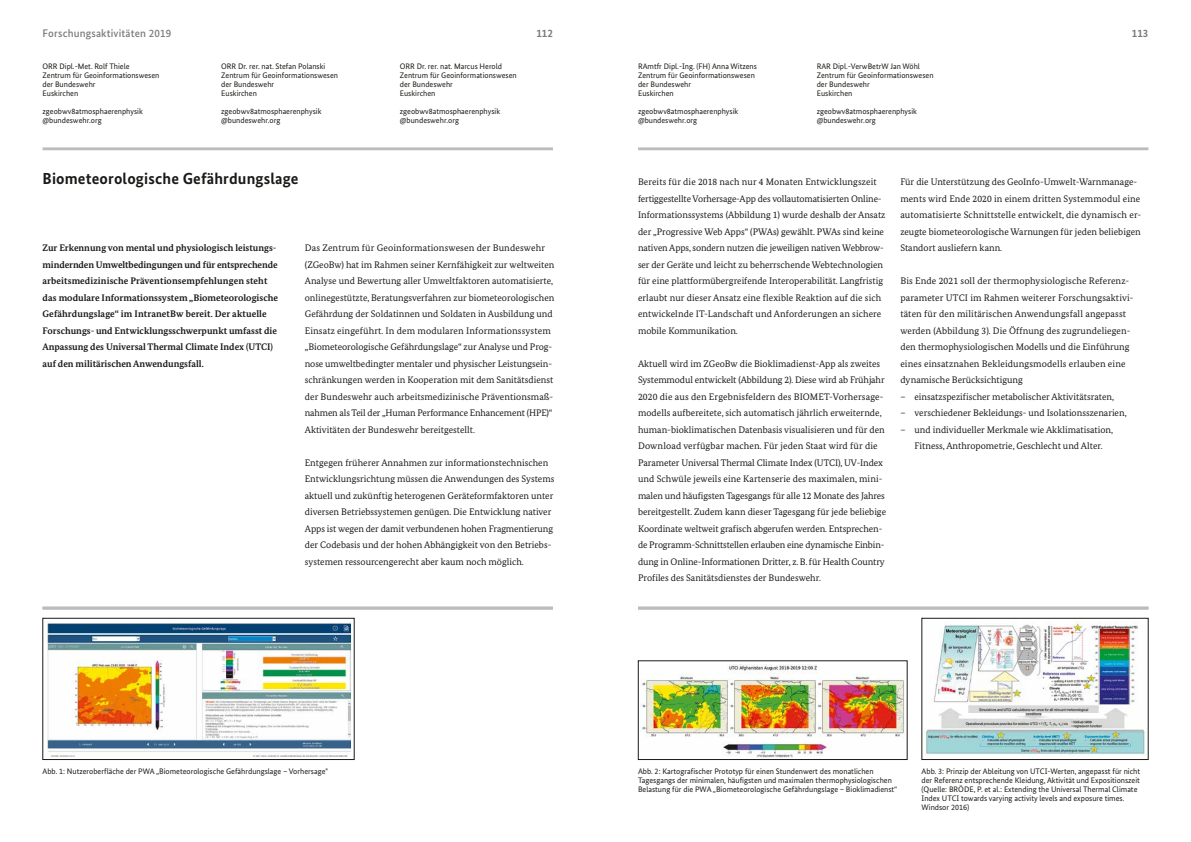
<style>
.page{position:relative;width:1191px;height:842px;background:#fff}
.page>*{position:absolute;margin:0;border:0;box-sizing:border-box;transform-origin:0 0}
._03_Head_Bundessans{font:700 16px "Bundes Sans";letter-spacing:.01em;color:#1a1a18}
._01_Kapitel___Bundes{font:500 11px "Bundes Sans";letter-spacing:.015em;color:#7b7b7a}
._09_Pagina_Bundessan{font:700 11px "Bundes Sans";color:#7b7b7a}
._04_Copy_BundesSerif{font:9.5px/16.5px "Bundes Serif";color:#1a1a18}
._04_Einleitung_Bunde{font:700 9.5px/16.5px "Bundes Serif";color:#1a1a18}
._02_Autor_Bundes_nor{font:8px "Bundes Sans";color:#1a1a18}
._06_Bildunterschrift{font:8px/9px "Bundes Sans";color:#1a1a18}
</style>
<div class="page">
<hr style="left:43px;top:147px;width:510px;height:3px;background:#bbbcbd">
<hr style="left:43px;top:607px;width:510px;height:2px;background:#bbbcbd">
<hr style="left:638px;top:607px;width:510px;height:2px;background:#bbbcbd">
<img style="left:47px;top:622px;width:303px;height:135px">
<div style="left:43px;top:618px;width:311px;height:142px;border:1px solid #1a1a18"></div>
<img style="left:640px;top:665px;width:265px;height:93px">
<div style="left:638px;top:660px;width:269px;height:100px;border:1px solid #1a1a18"></div>
<img style="left:925px;top:620px;width:220px;height:138px">
<div style="left:921px;top:618px;width:227px;height:142px;border:1px solid #1a1a18"></div>
<hr style="left:638px;top:147px;width:510px;height:3px;background:#bbbcbd">
<p class="_01_Kapitel___Bundes" style="left:43px;top:26px;width:130px">Forschungsaktivitäten 2019</p>
<p class="_09_Pagina_Bundessan" style="left:536px;top:26px;width:18px">112</p>
<p class="_09_Pagina_Bundessan" style="left:1132px;top:26px;width:18px">113</p>
<p class="_02_Autor_Bundes_nor" style="left:43px;top:61px;width:88px">ORR Dipl.-Met. Rolf Thiele</p>
<p class="_02_Autor_Bundes_nor" style="left:43px;top:70px;width:118px">Zentrum für Geoinformationswesen</p>
<p class="_02_Autor_Bundes_nor" style="left:43px;top:79px;width:55px">der Bundeswehr</p>
<p class="_02_Autor_Bundes_nor" style="left:43px;top:88px;width:37px">Euskirchen</p>
<p class="_02_Autor_Bundes_nor" style="left:43px;top:106px;width:102px">zgeobwv8atmosphaerenphysik</p>
<p class="_02_Autor_Bundes_nor" style="left:43px;top:115px;width:61px">@bundeswehr.org</p>
<p class="_02_Autor_Bundes_nor" style="left:221px;top:61px;width:106px">ORR Dr. rer. nat. Stefan Polanski</p>
<p class="_02_Autor_Bundes_nor" style="left:221px;top:70px;width:118px">Zentrum für Geoinformationswesen</p>
<p class="_02_Autor_Bundes_nor" style="left:221px;top:79px;width:55px">der Bundeswehr</p>
<p class="_02_Autor_Bundes_nor" style="left:221px;top:88px;width:37px">Euskirchen</p>
<p class="_02_Autor_Bundes_nor" style="left:221px;top:106px;width:102px">zgeobwv8atmosphaerenphysik</p>
<p class="_02_Autor_Bundes_nor" style="left:221px;top:115px;width:61px">@bundeswehr.org</p>
<p class="_03_Head_Bundessans" style="left:43px;top:169px;width:258px">Biometeorologische Gefährdungslage</p>
<p class="_02_Autor_Bundes_nor" style="left:400px;top:61px;width:104px">ORR Dr. rer. nat. Marcus Herold</p>
<p class="_02_Autor_Bundes_nor" style="left:400px;top:70px;width:118px">Zentrum für Geoinformationswesen</p>
<p class="_02_Autor_Bundes_nor" style="left:400px;top:79px;width:55px">der Bundeswehr</p>
<p class="_02_Autor_Bundes_nor" style="left:400px;top:88px;width:37px">Euskirchen</p>
<p class="_02_Autor_Bundes_nor" style="left:400px;top:106px;width:102px">zgeobwv8atmosphaerenphysik</p>
<p class="_02_Autor_Bundes_nor" style="left:400px;top:115px;width:61px">@bundeswehr.org</p>
<p class="_04_Einleitung_Bunde" style="left:43px;top:240px;width:237px">Zur Erkennung von mental und physiologisch leistungs&shy;mindernden Umweltbedingungen und für entsprechende arbeitsmedizinische Präventionsempfehlungen steht das modulare Informationssystem „Biometeorologische Gefährdungslage“ im IntranetBw bereit. Der aktuelle Forschungs- und Entwicklungsschwerpunkt umfasst die Anpassung des Universal Thermal Climate Index (UTCI)</p>
<p class="_04_Einleitung_Bunde" style="left:43px;top:355px;width:163px">auf den militärischen Anwendungsfall.</p>
<p class="_04_Copy_BundesSerif" style="left:305px;top:240px;width:251px">Das Zentrum für Geoinformationswesen der Bundeswehr (ZGeoBw) hat im Rahmen seiner Kernfähigkeit zur weltweiten Analyse und Bewertung aller Umweltfaktoren automatisierte, onlinegestützte, Beratungsverfahren zur biometeorologischen Gefährdung der Soldatinnen und Soldaten in Ausbildung und Einsatz eingeführt. In dem modularen Informationssystem „Biometeorologische Gefährdungslage“ zur Analyse und Prog&shy;nose umweltbedingter mentaler und physischer Leistungsein&shy;schränkungen werden in Kooperation mit dem Sanitätsdienst der Bundeswehr auch arbeitsmedizinische Präventionsmaß&shy;nahmen als Teil der „Human Performance Enhancement (HPE)“ Aktivitäten der Bundeswehr bereitgestellt.</p>
<p class="_04_Copy_BundesSerif" style="left:305px;top:454px;width:251px">Entgegen früherer Annahmen zur informationstechnischen Entwicklungsrichtung müssen die Anwendungen des Systems aktuell und zukünftig heterogenen Geräteformfaktoren unter diversen Betriebssystemen genügen. Die Entwicklung nativer Apps ist wegen der damit verbundenen hohen Fragmentierung der Codebasis und der hohen Abhängigkeit von den Betriebs&shy;systemen ressourcengerecht aber kaum noch möglich.</p>
<p class="_02_Autor_Bundes_nor" style="left:638px;top:61px;width:120px">RAmtfr Dipl.-Ing. (FH) Anna Witzens</p>
<p class="_02_Autor_Bundes_nor" style="left:638px;top:70px;width:118px">Zentrum für Geoinformationswesen</p>
<p class="_02_Autor_Bundes_nor" style="left:638px;top:79px;width:55px">der Bundeswehr</p>
<p class="_02_Autor_Bundes_nor" style="left:638px;top:88px;width:37px">Euskirchen</p>
<p class="_02_Autor_Bundes_nor" style="left:638px;top:106px;width:102px">zgeobwv8atmosphaerenphysik</p>
<p class="_02_Autor_Bundes_nor" style="left:638px;top:115px;width:61px">@bundeswehr.org</p>
<p class="_02_Autor_Bundes_nor" style="left:816px;top:61px;width:105px">RAR Dipl.-VerwBetrW Jan Wöhl</p>
<p class="_02_Autor_Bundes_nor" style="left:816px;top:70px;width:118px">Zentrum für Geoinformationswesen</p>
<p class="_02_Autor_Bundes_nor" style="left:816px;top:79px;width:55px">der Bundeswehr</p>
<p class="_02_Autor_Bundes_nor" style="left:816px;top:88px;width:37px">Euskirchen</p>
<p class="_02_Autor_Bundes_nor" style="left:816px;top:106px;width:102px">zgeobwv8atmosphaerenphysik</p>
<p class="_02_Autor_Bundes_nor" style="left:816px;top:115px;width:61px">@bundeswehr.org</p>
<p class="_04_Copy_BundesSerif" style="left:638px;top:173px;width:249px">Bereits für die 2018 nach nur 4 Monaten Entwicklungszeit fertiggestellte Vorhersage-App des vollautomatisierten Online-Informationssystems (Abbildung 1) wurde deshalb der Ansatz der „Progressive Web Apps“ (PWAs) gewählt. PWAs sind keine nativen Apps, sondern nutzen die jeweiligen nativen Webbrow&shy;ser der Geräte und leicht zu beherrschende Webtechnologien für eine plattformübergreifende Interoperabilität. Langfristig erlaubt nur dieser Ansatz eine flexible Reaktion auf die sich entwickelnde IT-Landschaft und Anforderungen an sichere mobile Kommunikation.</p>
<p class="_04_Copy_BundesSerif" style="left:638px;top:355px;width:250px">Aktuell wird im ZGeoBw die Bioklimadienst-App als zweites Systemmodul entwickelt (Abbildung 2). Diese wird ab Frühjahr 2020 die aus den Ergebnisfeldern des BIOMET-Vorhersage&shy;modells aufbereitete, sich automatisch jährlich erweiternde, human-bioklimatischen Datenbasis visualisieren und für den Download verfügbar machen. Für jeden Staat wird für die Parameter Universal Thermal Climate Index (UTCI), UV-Index und Schwüle jeweils eine Kartenserie des maximalen, mini&shy;malen und häufigsten Tagesgangs für alle 12 Monate des Jahres bereitgestellt. Zudem kann dieser Tagesgang für jede beliebige Koordinate weltweit grafisch abgerufen werden. Entsprechen&shy;de Programm-Schnittstellen erlauben eine dynamische Einbin&shy;dung in Online-Informationen Dritter, z.B. für Health Country Profiles des Sanitätsdienstes der Bundeswehr.</p>
<p class="_04_Copy_BundesSerif" style="left:900px;top:173px;width:242px">Für die Unterstützung des GeoInfo-Umwelt-Warnmanage&shy;ments wird Ende 2020 in einem dritten Systemmodul eine automatisierte Schnittstelle entwickelt, die dynamisch er&shy;zeugte biometeorologische Warnungen für jeden beliebigen Standort ausliefern kann.</p>
<p class="_04_Copy_BundesSerif" style="left:900px;top:272px;width:234px">Bis Ende 2021 soll der thermophysiologische Referenz&shy;parameter UTCI im Rahmen weiterer Forschungsaktivi&shy;täten für den militärischen Anwendungsfall angepasst werden (Abbildung 3). Die Öffnung des zugrundeliegen-</p>
<p class="_04_Copy_BundesSerif" style="left:900px;top:338px;width:231px">den thermophysiologischen Modells und die Einführung eines einsatznahen Bekleidungsmodells erlauben eine dynamische Berücksichtigung</p>
<p class="_04_Copy_BundesSerif" style="left:900px;top:388px;width:215px">– einsatzspezifischer metabolischer Aktivitätsraten,</p>
<p class="_04_Copy_BundesSerif" style="left:900px;top:404px;width:228px">– verschiedener Bekleidungs- und Isolationsszenarien,</p>
<p class="_04_Copy_BundesSerif" style="left:900px;top:421px;width:214px;text-align:center">– und individueller Merkmale wie Akklimatisation,<br>Fitness, Anthropometrie, Geschlecht und Alter.</p>
<p class="_06_Bildunterschrift" style="left:43px;top:767px;width:287px">Abb. 1: Nutzeroberfläche der PWA „Biometeorologische Gefährdungslage – Vorhersage"</p>
<p class="_06_Bildunterschrift" style="left:921px;top:767px;width:220px">Abb. 3: Prinzip der Ableitung von UTCI-Werten, angepasst für nicht der Referenz entsprechende Kleidung, Aktivität und Expositionszeit (Quelle: BRÖDE, P. et al.: Extending the Universal Thermal Climate Index UTCI towards varying activity levels and exposure times.<br>Windsor 2016)</p>
<p class="_06_Bildunterschrift" style="left:638px;top:767px;width:261px">Abb. 2: Kartografischer Prototyp für einen Stundenwert des monatlichen<br>Tagesgangs der minimalen, häufigsten und maximalen thermophysiologischen<br>Belastung für die PWA „Biometeorologische Gefährdungslage – Bioklimadienst“</p>
</div>
